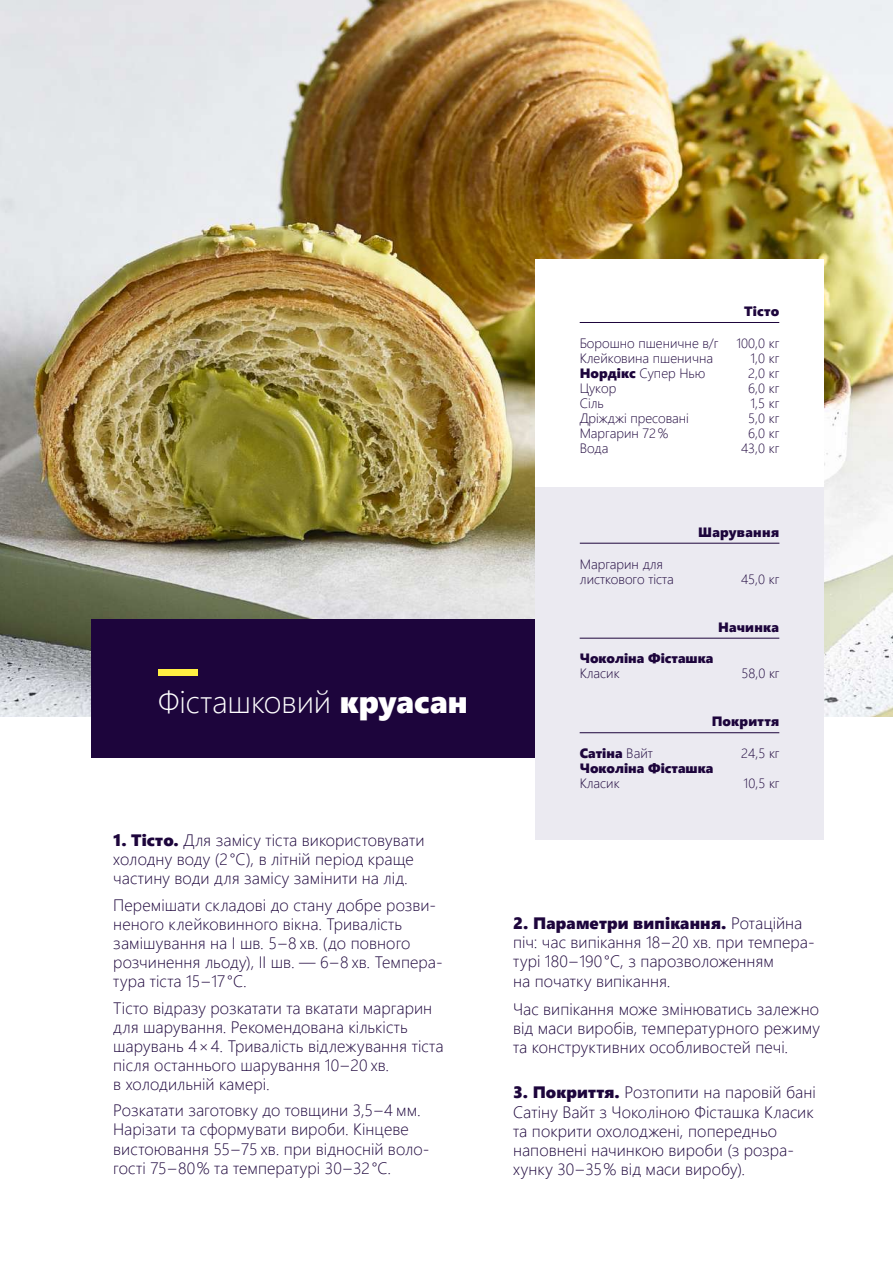
<style>
.page{position:relative;width:893px;height:1263px;background:#fff}
.page>*{position:absolute;margin:0;border:0;box-sizing:border-box;transform-origin:0 0}
.t1{font:300 31.5px "Segoe UI";letter-spacing:-.005em;color:#fff}
.t2{font:300 16.5px/19px "Segoe UI";letter-spacing:.005em;color:#1d053c}
.t3{font:16.5px "Segoe UI Black";letter-spacing:.01em;color:#1d053c}
.t4{font:300 13.5px/15px "Segoe UI";color:#1d053c}
.t5{font:13.5px/15px "Segoe UI Black";color:#1d053c}
.s1{font-family:"Segoe UI Black";font-weight:400}
.s2{font-family:"Segoe UI";font-weight:300}
</style>
<div class="page">
<img style="left:0;top:0;width:893px;height:717px">
<div style="left:91px;top:619px;width:469px;height:138px;background:#1d053c"></div>
<div style="left:158px;top:669px;width:40px;height:6px;background:#fff042"></div>
<div style="left:535px;top:260px;width:289px;height:227px;background:#fff"></div>
<div style="left:535px;top:487px;width:289px;height:353px;background:#ebeaf1"></div>
<hr style="left:580px;top:543px;width:199px;height:1px;background:#1d053c">
<hr style="left:580px;top:638px;width:199px;height:1px;background:#1d053c">
<hr style="left:580px;top:732px;width:199px;height:1px;background:#1d053c">
<hr style="left:580px;top:322px;width:199px;height:1px;background:#1d053c">
<h1 class="t1" style="left:158px;top:672px;width:311px">Фісташковий <span class="s1">круасан</span></h1>
<p class="t2" style="left:113px;top:829px;width:313px"><span class="s1">1. Тісто.</span> Для замісу тіста використовувати холодну воду (2 °C), в літній період краще частину води для замісу замінити на лід.</p>
<p class="t2" style="left:113px;top:894px;width:331px">Перемішати складові до стану добре розви&shy;неного клейковинного вікна. Тривалість замішування на І шв. 5 – 8 хв. (до повного розчинення льоду), ІІ шв. — 6 – 8 хв. Темпера&shy;тура тіста 15 – 17 °C.</p>
<p class="t2" style="left:113px;top:997px;width:332px">Тісто відразу розкатати та вкатати маргарин для шарування. Рекомендована кількість шарувань 4 × 4. Тривалість відлежування тіста після останнього шарування 10 – 20 хв.<br>в холодильній камері.</p>
<p class="t2" style="left:113px;top:1099px;width:318px">Розкатати заготовку до товщини 3,5 – 4 мм.<br>Нарізати та сформувати вироби. Кінцеве вистоювання 55 – 75 хв. при відносній воло&shy;гості 75 – 80 % та температурі 30 – 32 °C.</p>
<p class="t5" style="left:744px;top:303px;width:37px">Тісто</p>
<p class="t4" style="left:580px;top:334px;width:140px">Борошно пшеничне в/г<br>Клейковина пшенична<br><span class="s1">Нордікс</span> Супер Нью<br>Цукор<br>Сіль<br>Дріжджі пресовані<br>Маргарин 72 %<br>Вода</p>
<p class="t4" style="left:736px;top:334px;width:44px;text-align:right">100,0 кг<br>1,0 кг<br>2,0 кг<br>6,0 кг<br>1,5 кг<br>5,0 кг<br>6,0 кг<br>43,0 кг</p>
<p class="t4" style="left:580px;top:555px;width:95px">Маргарин для листкового тіста</p>
<p class="t5" style="left:698px;top:524px;width:82px">Шарування</p>
<p class="t4" style="left:741px;top:570px;width:40px">45,0 кг</p>
<p class="t5" style="left:718px;top:619px;width:62px">Начинка</p>
<p class="t5" style="left:580px;top:650px;width:135px">Чоколіна Фісташка</p>
<p class="t4" style="left:580px;top:665px;width:41px">Класик</p>
<p class="t4" style="left:741px;top:665px;width:40px">58,0 кг</p>
<p class="t5" style="left:712px;top:713px;width:69px">Покриття</p>
<p class="t5" style="left:580px;top:745px;width:135px">Сатіна <span class="s2">Вайт<br></span>Чоколіна Фісташка</p>
<p class="t4" style="left:580px;top:774px;width:41px">Класик</p>
<p class="t4" style="left:741px;top:744px;width:40px">24,5 кг</p>
<p class="t4" style="left:744px;top:774px;width:37px">10,5 кг</p>
<p class="t3" style="left:513px;top:911px;width:291px">2. Параметри випікання. <span class="s2">Ротаційна</span></p>
<p class="t2" style="left:513px;top:931px;width:303px">піч: час випікання 18 – 20 хв. при темпера&shy;турі 180 – 190 °C, з парозволоженням<br>на початку випікання.</p>
<p class="t2" style="left:513px;top:998px;width:308px;text-align:justify">Час випікання може змінюватись залежно від маси виробів, температурного режиму та конструктивних особливостей печі.</p>
<p class="t2" style="left:513px;top:1081px;width:304px"><span class="s1">3. Покриття.</span> Розтопити на паровій бані Сатіну Вайт з Чоколіною Фісташка Класик та покрити охолоджені, попередньо наповнені начинкою вироби (з розра&shy;хунку 30 – 35 % від маси виробу).</p>
</div>
